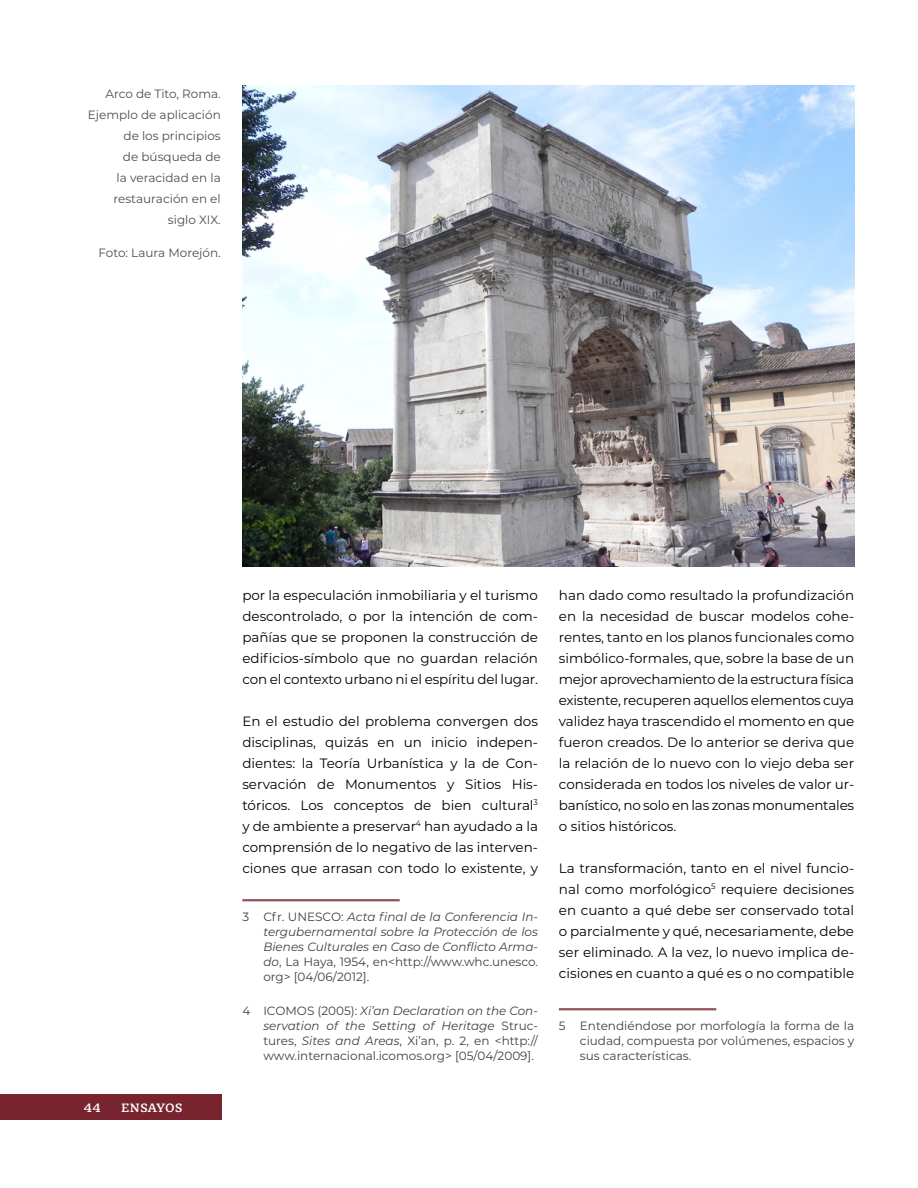
<style>
.page{position:relative;width:918px;height:1188px;background:#fff}
.page>*{position:absolute;margin:0;border:0;box-sizing:border-box;transform-origin:0 0}
.t1{font:13.5px/21px "Montserrat";color:#000;text-align:justify}
.t2{font:12px/15px "Montserrat";color:#404040;text-align:justify}
.t3{font:italic 12px/15px "Montserrat";color:#404040;text-align:justify}
.t4{font:12px/21px "Montserrat";color:#4d4d4d;text-align:right}
.t5{font:700 12px "GMX";color:#fff}
.s1{font-style:normal}
.s2{font-style:italic}
</style>
<div class="page">
<div style="left:0;top:1095px;width:222px;height:25px;background:#78242f"></div>
<hr style="left:242px;top:899px;width:158px;height:1px;background:#78242f">
<hr style="left:242px;top:901px;width:158px;height:1px;background:#78242f">
<img style="left:242px;top:86px;width:612px;height:481px">
<hr style="left:559px;top:1008px;width:157px;height:1px;background:#78242f">
<hr style="left:559px;top:1010px;width:157px;height:1px;background:#78242f">
<p class="t4" style="left:88px;top:83px;width:135px">Arco de Tito, Roma.<br>Ejemplo de aplicación de los principios<br>de búsqueda de<br>la veracidad en la restauración en el siglo XIX.</p>
<p class="t4" style="left:99px;top:242px;width:124px">Foto: Laura Morejón.</p>
<p class="t5" style="left:84px;top:1101px;width:18px">44</p>
<p class="t5" style="left:121px;top:1101px;width:63px">ENSAYOS</p>
<p class="t1" style="left:242px;top:584px;width:297px">por la especulación inmobiliaria y el turismo descontrolado, o por la intención de com&shy;pañías que se proponen la construcción de edificios-símbolo que no guardan relación con el contexto urbano ni el espíritu del lugar.</p>
<p class="t1" style="left:242px;top:710px;width:297px">En el estudio del problema convergen dos disciplinas, quizás en un inicio indepen&shy;dientes: la Teoría Urbanística y la de Con&shy;servación de Monumentos y Sitios His&shy;tóricos. Los conceptos de bien cultural<sup>3 </sup>y de ambiente a preservar<sup>4</sup> han ayudado a la comprensión de lo negativo de las interven&shy;ciones que arrasan con todo lo existente, y</p>
<p class="t3" style="left:263px;top:909px;width:276px;text-indent:-21px"><span class="s1">3 Cfr. UNESCO:</span> Acta final de la Conferencia In&shy;tergubernamental sobre la Protección de los Bienes Culturales en Caso de Conflicto Arma&shy;do<span class="s1">, La Haya, 1954, en&lt;http://www.whc.unesco. org&gt; [04/06/2012].</span></p>
<p class="t2" style="left:263px;top:1003px;width:276px;text-indent:-21px">4 ICOMOS (2005): <span class="s2">Xi’an Declaration on the Con&shy;servation of the Setting of Heritage</span> Struc&shy;tures, <span class="s2">Sites and Areas</span>, Xi’an, p. 2, en &lt;http:// www.internacional.icomos.org&gt; [05/04/2009].</p>
<p class="t1" style="left:559px;top:584px;width:297px">han dado como resultado la profundización en la necesidad de buscar modelos cohe&shy;rentes, tanto en los planos funcionales como simbólico-formales, que, sobre la base de un mejor aprovechamiento de la estructura física existente, recuperen aquellos elementos cuya validez haya trascendido el momento en que fueron creados. De lo anterior se deriva que la relación de lo nuevo con lo viejo deba ser considerada en todos los niveles de valor ur&shy;banístico, no solo en las zonas monumentales o sitios históricos.</p>
<p class="t1" style="left:559px;top:857px;width:297px">La transformación, tanto en el nivel funcio&shy;nal como morfológico<sup>5</sup> requiere decisiones en cuanto a qué debe ser conservado total o parcialmente y qué, necesariamente, debe ser eliminado. A la vez, lo nuevo implica de&shy;cisiones en cuanto a qué es o no compatible</p>
<p class="t2" style="left:580px;top:1018px;width:276px;text-indent:-21px">5 Entendiéndose por morfología la forma de la ciudad, compuesta por volúmenes, espacios y sus características.</p>
</div>
